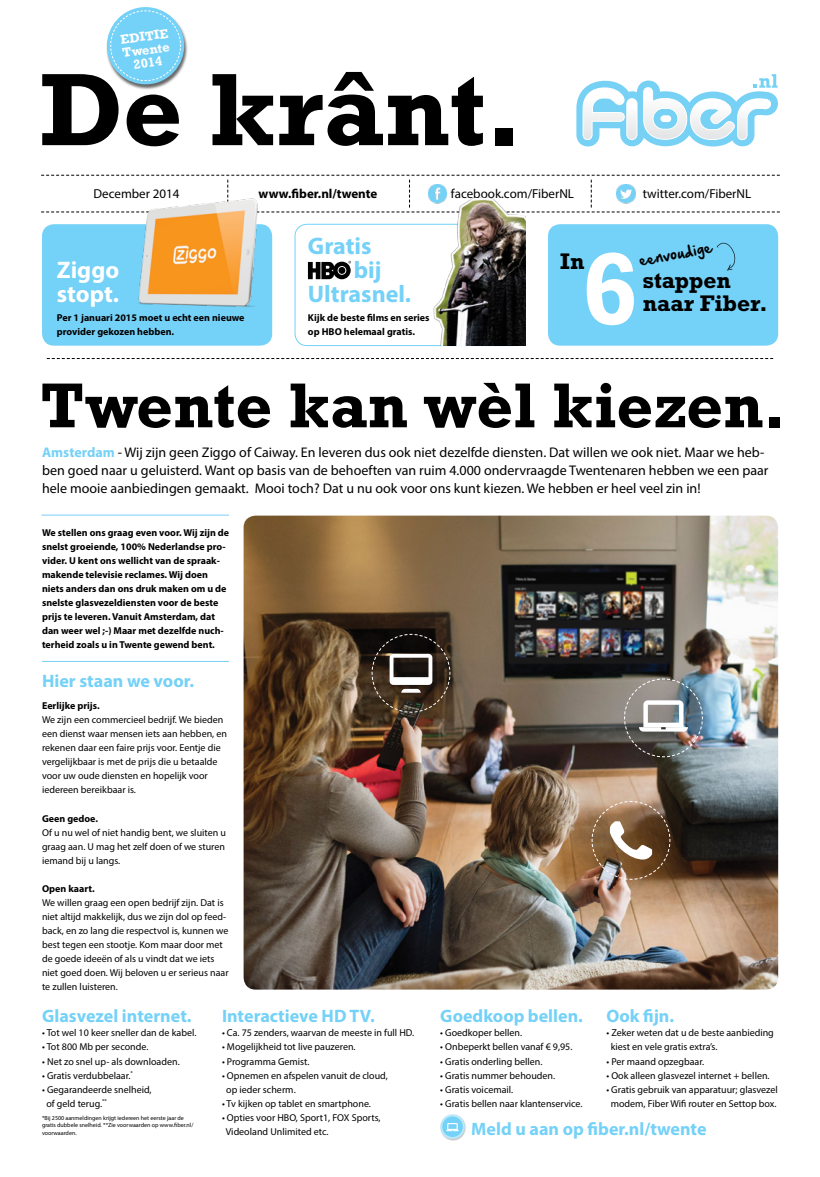
<style>
.page{position:relative;width:820px;height:1177px;background:#fff}
.page>*{position:absolute;margin:0;border:0;box-sizing:border-box;transform-origin:0 0}
.t1{font:700 104.5px "Rockwell Std";color:#000}
.t2{font:700 104px "Rockwell Std";color:#fff}
.t3{font:700 64.3px "Rockwell Std";color:#000}
.t4{font:700 24px "Myriad Pro";color:#74d1f7}
.t5{font:700 24px/24px "Myriad Pro";color:#fff}
.t6{font:700 22.9px/22.1px "Rockwell Std";color:#000}
.t7{font:700 18px "Myriad Pro";color:#74d1f7}
.t8{font:14px/18px "Myriad Pro";color:#000}
.t9{font:13.9px "Hand Of Sean Demo";color:#000}
.t10{font:700 13.1px/13.4px "Rockwell Std";color:#fff;text-align:center}
.t11{font:13px "Myriad Pro";color:#000}
.t12{font:700 13px "Myriad Pro";color:#000}
.t13{font:10px/14px "Myriad Pro";color:#000}
.t14{font:700 10px/14px "Myriad Pro";color:#000}
.t15{font:6px/7.2px "Myriad Pro";color:#000}
.s1{font-family:"Rockwell"}
.s2{font-weight:700;color:#74d1f7}
</style>
<div class="page">
<svg style="left:576px;top:74px;width:201px;height:72px"></svg>
<div style="left:106px;top:7px;width:82px;height:83px;background:#000;opacity:.59"></div>
<svg style="left:106px;top:7px;width:82px;height:81px"></svg>
<svg style="left:47px;top:358px;width:725px;height:1px"></svg>
<div style="left:42px;top:224px;width:230px;height:121px;background:#74d1f7;border-radius:12px"></div>
<div style="left:294px;top:224px;width:231px;height:122px;border:1px solid #74d1f7;border-radius:12px"></div>
<div style="left:548px;top:224px;width:229px;height:121px;background:#74d1f7;border-radius:12px"></div>
<img style="left:243px;top:515px;width:534px;height:474px">
<svg style="left:41px;top:175px;width:738px;height:37px"></svg>
<hr style="left:41px;top:514px;width:188px;height:1px;background:#74d1f7">
<hr style="left:42px;top:661px;width:187px;height:1px;background:#74d1f7">
<img style="left:616px;top:185px;width:19px;height:18px">
<img style="left:428px;top:184px;width:18px;height:10px">
<img style="left:126px;top:193px;width:144px;height:114px">
<img style="left:591px;top:800px;width:79px;height:80px">
<svg style="left:716px;top:242px;width:19px;height:28px"></svg>
<svg style="left:308px;top:261px;width:43px;height:18px"></svg>
<img style="left:387px;top:194px;width:138px;height:151px">
<img style="left:623px;top:678px;width:80px;height:79px">
<svg style="left:371px;top:633px;width:79px;height:80px;background:#493f35"></svg>
<div style="left:439px;top:1113px;width:27px;height:27px;background:#000;opacity:.5"></div>
<svg style="left:440px;top:1114px;width:24px;height:24px"></svg>
<div style="left:442px;top:1116px;width:20px;height:20px;background:#74d1f7;border-radius:50%"></div>
<svg style="left:446px;top:1123px;width:12px;height:8px"></svg>
<h3 class="t10" style="left:119px;top:33px;width:50px;rotate:-8deg">EDITIE<br>Twente<br>2014</h3>
<h1 class="t1" style="left:39px;top:48px;width:485px">De krânt.</h1>
<h3 class="t11" style="left:93px;top:186px;width:87px">December 2014</h3>
<h3 class="t12" style="left:258px;top:186px;width:120px">www.fiber.nl/twente</h3>
<h3 class="t11" style="left:451px;top:186px;width:125px">facebook.com/FiberNL</h3>
<h3 class="t11" style="left:642px;top:186px;width:110px">twitter.com/FiberNL</h3>
<h3 class="t5" style="left:57px;top:257px;width:64px">Ziggo stopt.</h3>
<p class="t14" style="left:57px;top:310px;width:189px">Per 1 januari 2015 moet u echt een nieuwe provider gekozen hebben.</p>
<h3 class="t4" style="left:308px;top:230px;width:65px">Gratis</h3>
<h3 class="t4" style="left:353px;top:254px;width:29px">bij</h3>
<h3 class="t4" style="left:308px;top:278px;width:105px">Ultrasnel.</h3>
<p class="t14" style="left:308px;top:310px;width:123px">Kijk de beste films en series op HBO helemaal gratis.</p>
<h3 class="t9" style="left:637px;top:254px;width:75px;rotate:-11deg">eenvoudige</h3>
<h3 class="t6" style="left:560px;top:249px;width:26px">In</h3>
<h2 class="t2" style="left:581px;top:228px;width:59px">6</h2>
<h3 class="t6" style="left:642px;top:269px;width:127px">stappen naar Fiber.</h3>
<h3 class="t3" style="left:40px;top:367px;width:746px">Twente kan w<span class="s1">è</span>l kiezen.</h3>
<p class="t8" style="left:42px;top:442px;width:727px"><span class="s2">Amsterdam</span> - Wij zijn geen Ziggo of Caiway. En leveren dus ook niet dezelfde diensten. Dat willen we ook niet. Maar we heb&shy;ben goed naar u geluisterd. Want op basis van de behoeften van ruim 4.000 ondervraagde Twentenaren hebben we een paar hele mooie aanbiedingen gemaakt. Mooi toch? Dat u nu ook voor ons kunt kiezen. We hebben er heel veel zin in!</p>
<p class="t14" style="left:42px;top:525px;width:189px">We stellen ons graag even voor. Wij zijn de snelst groeiende, 100% Nederlandse pro&shy;vider. U kent ons wellicht van de spraak&shy;makende televisie reclames. Wij doen niets anders dan ons druk maken om u de snelste glasvezeldiensten voor de beste prijs te leveren. Vanuit Amsterdam, dat dan weer wel ;-) Maar met dezelfde nuch&shy;terheid zoals u in Twente gewend bent.</p>
<h3 class="t7" style="left:42px;top:669px;width:153px">Hier staan we voor.</h3>
<p class="t14" style="left:42px;top:698px;width:59px">Eerlijke prijs.</p>
<p class="t13" style="left:42px;top:713px;width:186px">We zijn een commercieel bedrijf. We bieden een dienst waar mensen iets aan hebben, en rekenen daar een faire prijs voor. Eentje die vergelijkbaar is met de prijs die u betaalde voor uw oude diensten en hopelijk voor iedereen bereikbaar is.</p>
<p class="t14" style="left:42px;top:810px;width:57px">Geen gedoe.</p>
<p class="t13" style="left:42px;top:825px;width:185px;text-align:justify">Of u nu wel of niet handig bent, we sluiten u graag aan. U mag het zelf doen of we sturen iemand bij u langs.</p>
<p class="t14" style="left:42px;top:880px;width:54px">Open kaart.</p>
<p class="t13" style="left:42px;top:895px;width:188px">We willen graag een open bedrijf zijn. Dat is niet altijd makkelijk, dus we zijn dol op feed&shy;back, en zo lang die respectvol is, kunnen we best tegen een stootje. Kom maar door met de goede ideeën of als u vindt dat we iets niet goed doen. Wij beloven u er serieus naar te zullen luisteren.</p>
<h3 class="t7" style="left:42px;top:1004px;width:151px">Glasvezel internet.</h3>
<p class="t13" style="left:42px;top:1025px;width:156px">• Tot wel 10 keer sneller dan de kabel.</p>
<p class="t13" style="left:42px;top:1039px;width:108px">• Tot 800 Mb per seconde.</p>
<p class="t13" style="left:42px;top:1053px;width:139px">• Net zo snel up- als downloaden.</p>
<p class="t13" style="left:42px;top:1067px;width:92px">• Gratis verdubbelaar.<sup>*</sup></p>
<p class="t13" style="left:46px;top:1081px;width:107px;text-indent:-4px">• Gegarandeerde snelheid, of geld terug.<sup>**</sup></p>
<p class="t15" style="left:42px;top:1114px;width:153px">*Bij 2500 aanmeldingen krijgt iedereen het eerste jaar de gratis dubbele snelheid. **Zie voorwaarden op www.fiber.nl/ voorwaarden.</p>
<h3 class="t7" style="left:222px;top:1004px;width:154px">Interactieve HD TV.</h3>
<p class="t13" style="left:222px;top:1025px;width:194px">• Ca. 75 zenders, waarvan de meeste in full HD.</p>
<p class="t13" style="left:222px;top:1039px;width:135px">• Mogelijkheid tot live pauzeren.</p>
<p class="t13" style="left:222px;top:1053px;width:89px">• Programma Gemist.</p>
<p class="t13" style="left:226px;top:1067px;width:163px;text-indent:-4px">• Opnemen en afspelen vanuit de cloud, op ieder scherm.</p>
<p class="t13" style="left:222px;top:1095px;width:150px">• Tv kijken op tablet en smartphone.</p>
<p class="t13" style="left:226px;top:1109px;width:156px;text-indent:-4px">• Opties voor HBO, Sport1, FOX Sports,<br>Videoland Unlimited etc.</p>
<h3 class="t7" style="left:606px;top:1004px;width:69px">Ook fijn.</h3>
<p class="t13" style="left:610px;top:1025px;width:165px;text-indent:-4px">• Zeker weten dat u de beste aanbieding kiest en vele gratis extra’s.</p>
<p class="t13" style="left:606px;top:1053px;width:99px">• Per maand opzegbaar.</p>
<p class="t13" style="left:606px;top:1067px;width:165px">• Ook alleen glasvezel internet + bellen.</p>
<p class="t13" style="left:606px;top:1081px;width:173px;text-align:center">• Gratis gebruik van apparatuur; glasvezel modem, Fiber Wifi router en Settop box.</p>
<h3 class="t7" style="left:471px;top:1117px;width:236px">Meld u aan op fiber.nl/twente</h3>
<h3 class="t7" style="left:440px;top:1004px;width:144px">Goedkoop bellen.</h3>
<p class="t13" style="left:440px;top:1025px;width:83px">• Goedkoper bellen.</p>
<p class="t13" style="left:440px;top:1039px;width:134px">• Onbeperkt bellen vanaf € 9,95.</p>
<p class="t13" style="left:440px;top:1053px;width:104px">• Gratis onderling bellen.</p>
<p class="t13" style="left:440px;top:1067px;width:116px">• Gratis nummer behouden.</p>
<p class="t13" style="left:440px;top:1081px;width:74px">• Gratis voicemail.</p>
<p class="t13" style="left:440px;top:1095px;width:144px">• Gratis bellen naar klantenservice.</p>
</div>
